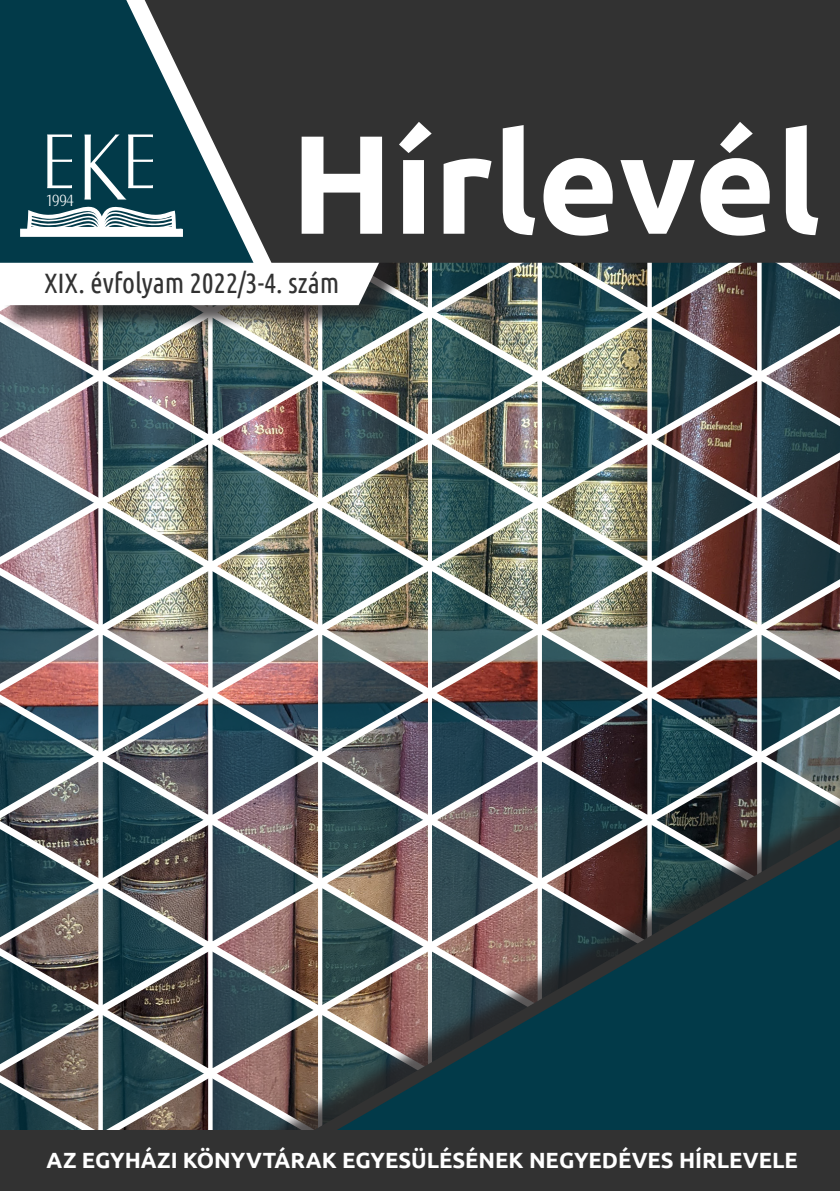
<style>
.page{position:relative;width:840px;height:1191px;background:#fff}
.page>*{position:absolute;margin:0;border:0;box-sizing:border-box;transform-origin:0 0}
.t1{font:700 140px "Ubuntu";color:#fff}
.t2{font:300 97.4px "Castle EF";color:#fff}
.t3{font:300 80.4px "Castle EF";color:#fff}
.EKE_alap{font:28px "Ubuntu Condensed";color:#323232}
.t4{font:700 22px "Ubuntu";color:#fff}
.t5{font:300 16.8px "Castle EF";color:#fff}
.s1{font-size:80.4px}
</style>
<div class="page">
<div style="left:253px;top:0;width:586px;height:50px;background:#323232"></div>
<svg style="left:0;top:0;width:253px;height:50px;background:#26454d"></svg>
<img style="left:0;top:50px;width:839px;height:1080px">
<div style="left:75px;top:782px;width:764px;height:409px;background:#231f20;opacity:.75"></div>
<svg style="left:208px;top:826px;width:631px;height:304px;background:#405359"></svg>
<div style="left:0;top:1130px;width:839px;height:61px;background:#323232"></div>
<p class="t1" style="left:290px;top:99px;width:531px">Hírlevél</p>
<p class="EKE_alap" style="left:44px;top:266px;width:296px">XIX. évfolyam 2022/3-4. szám</p>
<p class="t3" style="left:41px;top:118px;width:37px">E</p>
<p class="t5" style="left:46px;top:192px;width:30px">1994</p>
<p class="t2" style="left:77px;top:115px;width:82px">K<span class="s1">E</span></p>
<p class="t4" style="left:47px;top:1146px;width:752px">AZ EGYHÁZI KÖNYVTÁRAK EGYESÜLÉSÉNEK NEGYEDÉVES HÍRLEVELE</p>
</div>
